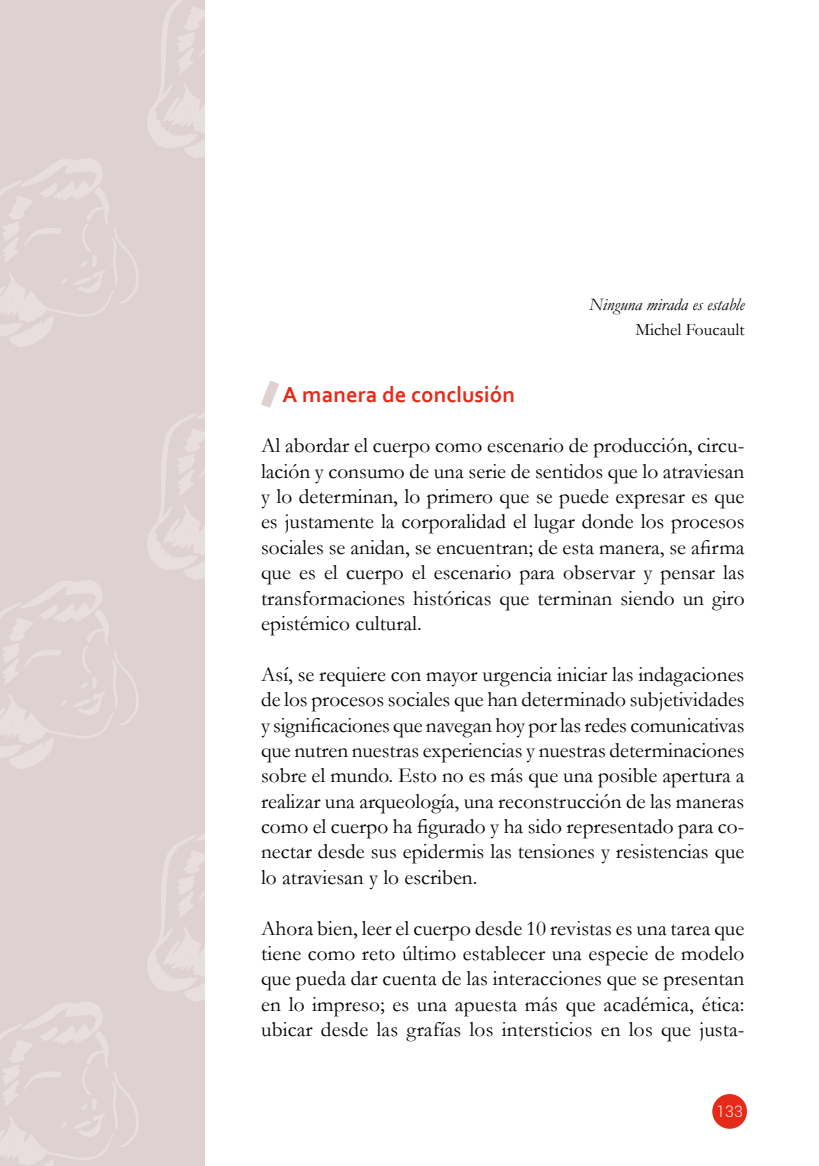
<style>
.page{position:relative;width:819px;height:1166px;background:#fff}
.page>*{position:absolute;margin:0;border:0;box-sizing:border-box;transform-origin:0 0}
.t1{font:700 22.75px "Corbel";color:#e52a1a}
.t2{font:21.35px/25.4px "Garamond";color:#000;text-align:justify}
.t3{font:italic 17.5px "Garamond";color:#000}
.t4{font:17.5px "Garamond";color:#000}
.t5{font:300 15.75px "Roboto";color:#f7f0eb}
</style>
<div class="page">
<div style="left:712px;top:1094px;width:35px;height:35px;background:#e52a1a;border-radius:50%"></div>
<svg style="left:261px;top:380px;width:18px;height:28px"></svg>
<div style="left:0;top:0;width:205px;height:1166px;background:#ded1d2"></div>
<svg style="left:147px;top:0;width:58px;height:158px"></svg>
<svg style="left:0;top:159px;width:139px;height:188px"></svg>
<svg style="left:147px;top:413px;width:58px;height:167px"></svg>
<svg style="left:0;top:580px;width:139px;height:189px"></svg>
<svg style="left:147px;top:834px;width:58px;height:167px"></svg>
<svg style="left:0;top:1002px;width:139px;height:164px"></svg>
<p class="t3" style="left:589px;top:292px;width:157px">Ninguna mirada es estable</p>
<p class="t4" style="left:635px;top:318px;width:111px">Michel Foucault</p>
<p class="t1" style="left:282px;top:380px;width:234px">A manera de conclusión</p>
<p class="t2" style="left:261px;top:432px;width:485px">Al abordar el cuerpo como escenario de producción, circu&shy;lación y consumo de una serie de sentidos que lo atraviesan y lo determinan, lo primero que se puede expresar es que es justamente la corporalidad el lugar donde los procesos sociales se anidan, se encuentran; de esta manera, se afirma que es el cuerpo el escenario para observar y pensar las transformaciones históricas que terminan siendo un giro epistémico cultural.</p>
<p class="t2" style="left:261px;top:661px;width:485px">Así, se requiere con mayor urgencia iniciar las indagaciones de los procesos sociales que han determinado subjetividades y significaciones que navegan hoy por las redes comunicativas que nutren nuestras experiencias y nuestras determinaciones sobre el mundo. Esto no es más que una posible apertura a realizar una arqueología, una reconstrucción de las maneras como el cuerpo ha figurado y ha sido representado para co&shy;nectar desde sus epidermis las tensiones y resistencias que lo atraviesan y lo escriben.</p>
<p class="t2" style="left:261px;top:914px;width:485px">Ahora bien, leer el cuerpo desde 10 revistas es una tarea que tiene como reto último establecer una especie de modelo que pueda dar cuenta de las interacciones que se presentan en lo impreso; es una apuesta más que académica, ética: ubicar desde las grafías los intersticios en los que justa-</p>
<p class="t5" style="left:716px;top:1101px;width:28px">133</p>
</div>
